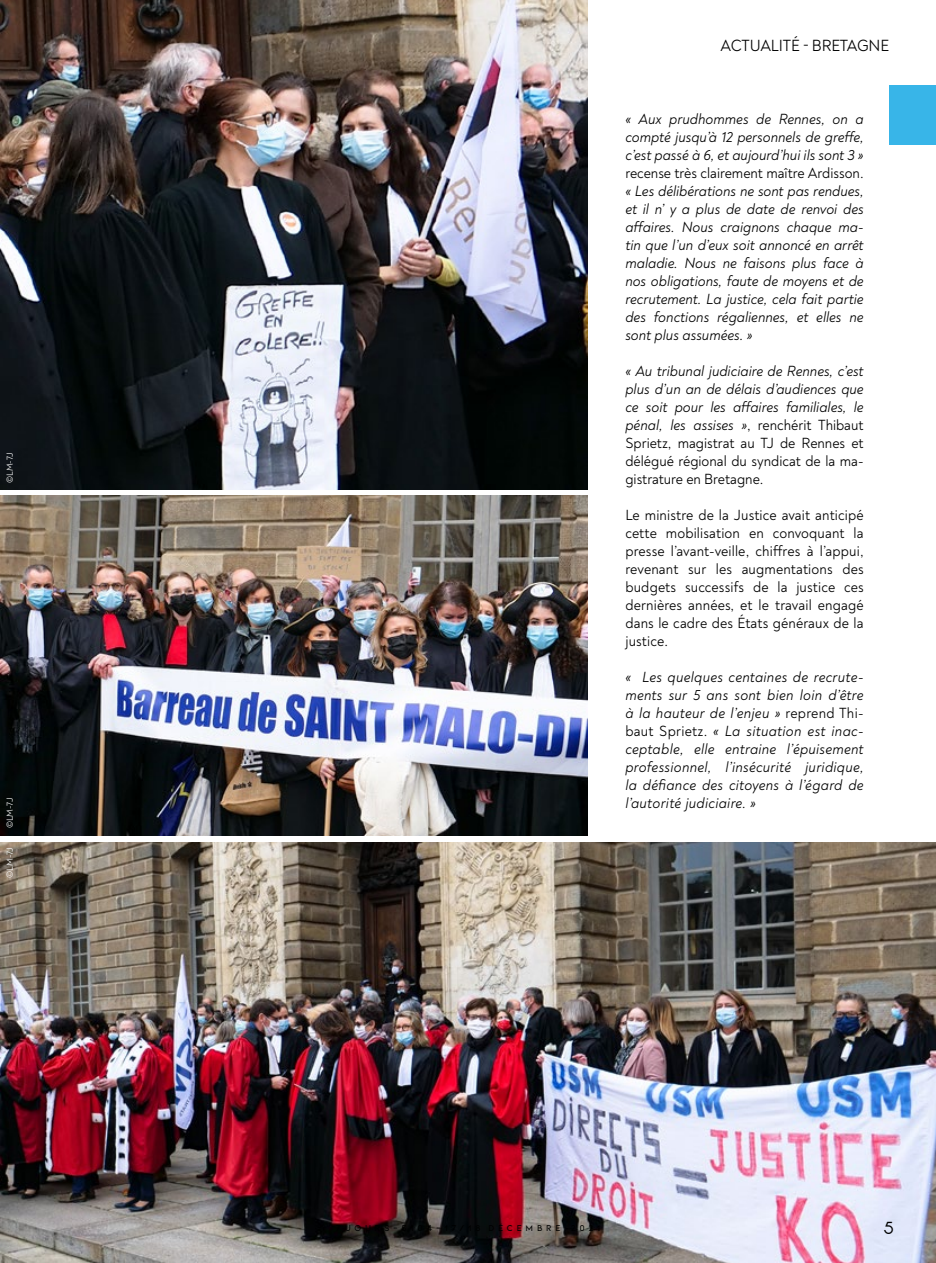
<style>
.page{position:relative;width:936px;height:1263px;background:#fff}
.page>*{position:absolute;margin:0;border:0;box-sizing:border-box;transform-origin:0 0}
.t1{font:300 25.5px "Ginora Sans";color:#000}
.t2{font:16.5px "Noah";letter-spacing:-.01em;color:#000;scale:.95 1}
.t3{font:italic 15px/18px "Noah";color:#000;text-align:justify;scale:.95 1}
.t4{font:15px/18px "Noah";letter-spacing:.005em;color:#000;text-align:justify;scale:.95 1}
.t5{font:600 9px "Kiona";letter-spacing:.41em;color:#000}
.t6{font:9px "Noah";letter-spacing:-.035em;color:#fff}
.s1{font-style:normal}
</style>
<div class="page">
<img style="left:0;top:842px;width:935px;height:421px">
<img style="left:0;top:495px;width:587px;height:341px">
<img style="left:0;top:0;width:587px;height:489px">
<div style="left:889px;top:85px;width:46px;height:59px;background:#38b5e8"></div>
<p class="t6" style="left:4px;top:483px;width:32px;rotate:-90deg">©LM-7J</p>
<p class="t6" style="left:4px;top:828px;width:32px;rotate:-90deg">©LM-7J</p>
<p class="t6" style="left:4px;top:878px;width:32px;rotate:-90deg">©LM-7J</p>
<p class="t2" style="left:720px;top:35px;width:179px">ACTUALITÉ - BRETAGNE</p>
<p class="t3" style="left:625px;top:110px;width:252px">« Aux prudhommes de Rennes, on a compté jusqu’à 12 personnels de greffe, c’est passé à 6, et aujourd’hui ils sont 3 »</p>
<p class="t4" style="left:625px;top:164px;width:252px">recense très clairement maître Ardisson.</p>
<p class="t3" style="left:625px;top:182px;width:252px">« Les délibérations ne sont pas rendues, et il n’ y a plus de date de renvoi des affaires. Nous craignons chaque ma&shy;tin que l’un d’eux soit annoncé en arrêt maladie. Nous ne faisons plus face à nos obligations, faute de moyens et de recrutement. La justice, cela fait partie des fonctions régaliennes, et elles ne sont plus assumées. »</p>
<p class="t3" style="left:625px;top:362px;width:252px">« Au tribunal judiciaire de Rennes, c’est plus d’un an de délais d’audiences que ce soit pour les affaires familiales, le pénal, les assises »<span class="s1">, renchérit Thibaut Sprietz, magistrat au TJ de Rennes et délégué régional du syndicat de la ma&shy;gistrature en Bretagne.</span></p>
<p class="t4" style="left:625px;top:506px;width:252px">Le ministre de la Justice avait anticipé cette mobilisation en convoquant la presse l’avant-veille, chiffres à l’appui, revenant sur les augmentations des budgets successifs de la justice ces dernières années, et le travail engagé dans le cadre des États généraux de la justice.</p>
<p class="t3" style="left:625px;top:668px;width:252px">« Les quelques centaines de recrute&shy;ments sur 5 ans sont bien loin d’être à la hauteur de l’enjeu » <span class="s1">reprend Thi&shy;baut Sprietz.</span> « La situation est inac&shy;ceptable, elle entraine l’épuisement professionnel, l’insécurité juridique, la défiance des citoyens à l’égard de l’autorité judiciaire. »</p>
<p class="t5" style="left:336px;top:1223px;width:266px">7 JOURS-5104-17/18 DÉCEMBRE 2021</p>
<h1 class="t1" style="left:883px;top:1212px;width:13px">5</h1>
</div>
